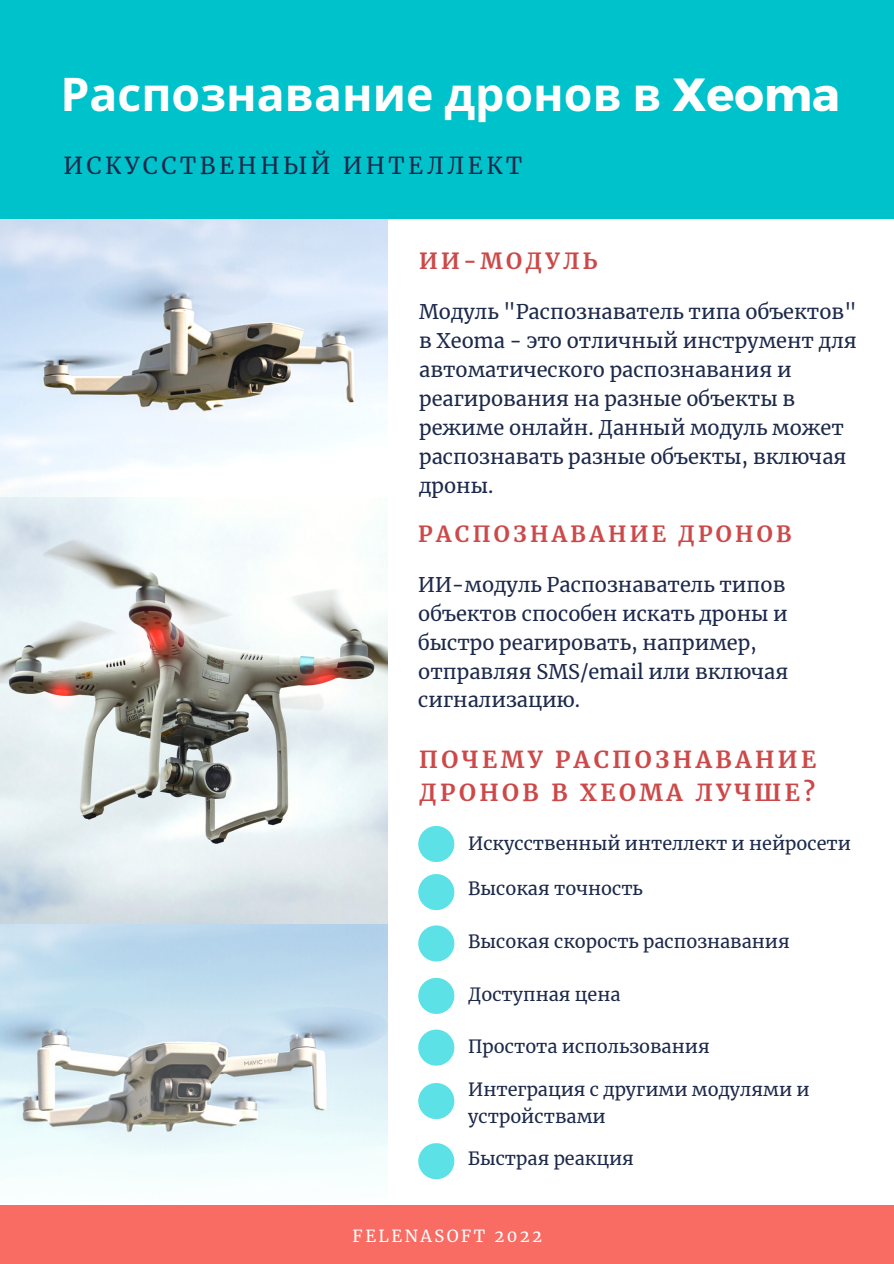
<style>
.page{position:relative;width:894px;height:1264px;background:#fff}
.page>*{position:absolute;margin:0;border:0;box-sizing:border-box;transform-origin:0 0}
.t1{font:700 46.35px "Noto Sans";color:#fff}
.t2{font:700 23.25px/33.8px "Merriweather";letter-spacing:.15em;color:#cd4949}
.t3{font:23.25px "Merriweather";letter-spacing:.15em;color:#1d294a}
.t4{font:700 22.05px "Merriweather";letter-spacing:.15em;color:#cd4949}
.t5{font:19.95px/28.8px "Merriweather";color:#1d294a}
.t6{font:18px/26.5px "Merriweather";color:#1d294a}
.t7{font:16.5px "Merriweather";letter-spacing:.15em;color:#fff}
.s1{font-family:"Montserrat"}
</style>
<div class="page">
<img style="left:0;top:910px;width:388px;height:271px">
<img style="left:0;top:218px;width:387px;height:705px">
<div style="left:0;top:1205px;width:893px;height:58px;background:#f86c63"></div>
<div style="left:0;top:0;width:893px;height:218px;background:#00c2cb"></div>
<svg style="left:418px;top:826px;width:36px;height:36px"></svg>
<svg style="left:418px;top:874px;width:36px;height:36px"></svg>
<svg style="left:418px;top:925px;width:36px;height:36px"></svg>
<svg style="left:418px;top:977px;width:36px;height:36px"></svg>
<svg style="left:418px;top:1029px;width:36px;height:36px"></svg>
<svg style="left:418px;top:1083px;width:36px;height:36px"></svg>
<svg style="left:418px;top:1143px;width:36px;height:36px"></svg>
<p class="t1" style="left:60px;top:62px;width:781px">Распознавание дронов в <span class="s1">Xeoma</span></p>
<p class="t3" style="left:63px;top:151px;width:460px">ИСКУССТВЕННЫЙ ИНТЕЛЛЕКТ</p>
<p class="t4" style="left:419px;top:247px;width:180px">ИИ-МОДУЛЬ</p>
<p class="t5" style="left:419px;top:298px;width:439px">Модуль "Распознаватель типа объектов" в Xeoma - это отличный инструмент для автоматического распознавания и реагирования на разные объекты в режиме онлайн. Данный модуль может распознавать разные объекты, включая дроны.</p>
<p class="t4" style="left:418px;top:520px;width:375px">РАСПОЗНАВАНИЕ ДРОНОВ</p>
<p class="t5" style="left:418px;top:570px;width:371px">ИИ-модуль Распознаватель типов объектов способен искать дроны и быстро реагировать, например, отправляя SMS/email или включая сигнализацию.</p>
<p class="t2" style="left:419px;top:742px;width:398px">ПОЧЕМУ РАСПОЗНАВАНИЕ<br>ДРОНОВ В XEOMA ЛУЧШЕ?</p>
<p class="t6" style="left:468px;top:830px;width:384px">Искусственный интеллект и нейросети</p>
<p class="t6" style="left:468px;top:875px;width:176px">Высокая точность</p>
<p class="t6" style="left:468px;top:928px;width:323px">Высокая скорость распознавания</p>
<p class="t6" style="left:468px;top:981px;width:154px">Доступная цена</p>
<p class="t6" style="left:468px;top:1032px;width:243px">Простота использования</p>
<p class="t6" style="left:468px;top:1076px;width:343px">Интеграция с другими модулями и устройствами</p>
<p class="t6" style="left:468px;top:1145px;width:167px">Быстрая реакция</p>
<p class="t7" style="left:352px;top:1225px;width:191px">FELENASOFT 2022</p>
</div>
